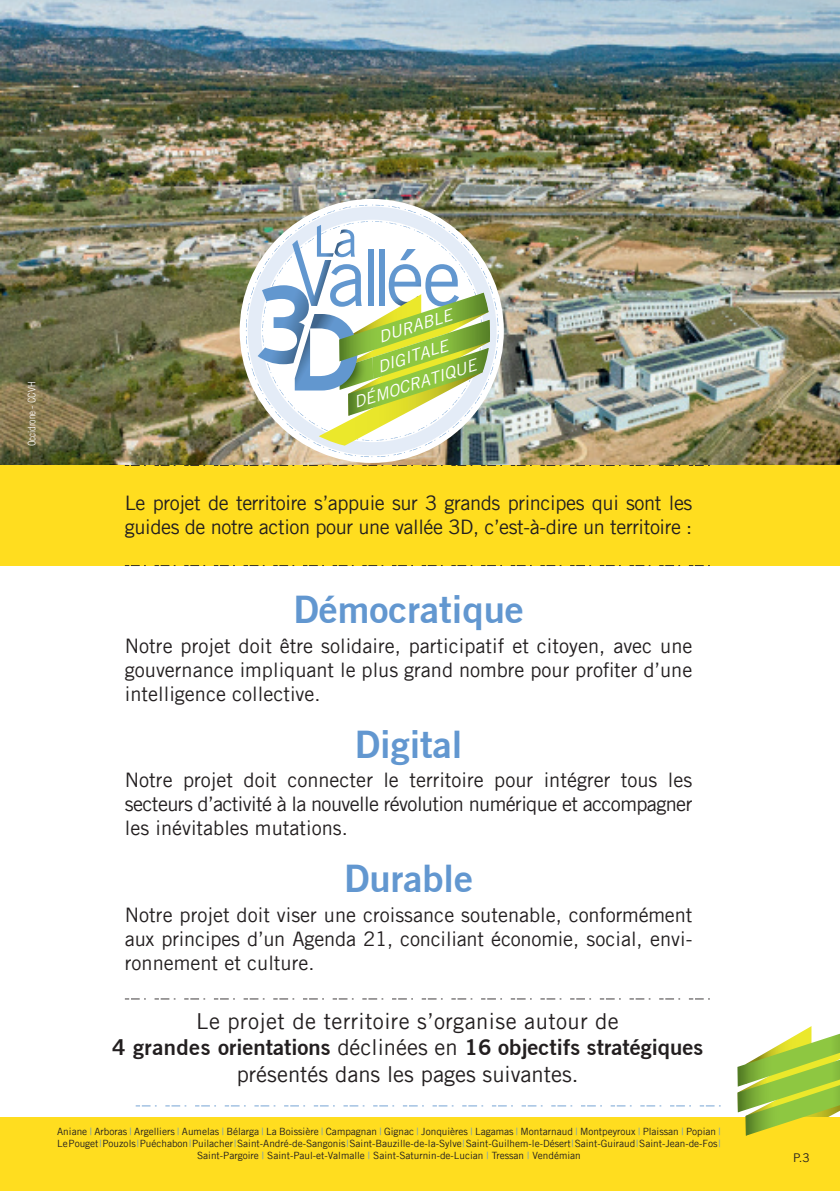
<style>
.page{position:relative;width:840px;height:1191px;background:#fff}
.page>*{position:absolute;margin:0;border:0;box-sizing:border-box;transform-origin:0 0}
.t1{font:700 38px "Trade Gothic No.2";color:#6297d0}
.t2{font:700 22px "Trade Gothic No.2";color:#231f20}
.t3{font:22px "Trade Gothic LT";letter-spacing:.02em;color:#231f20}
.t4{font:22px "Trade Gothic LT";color:#231f20}
.t5{font:20px/24px "Trade Gothic LT";letter-spacing:-.02em;color:#231f20;text-align:justify}
.t6{font:italic 16.2px/27px "Trade Gothic LT";color:#fff;scale:1.04 1}
.t7{font:12px "Trade Gothic LT";color:#231f20}
.t8{font:10px/12px "Trade Gothic LT";color:#231f20;text-align:center}
.t9{font:300 condensed 10px "Helvetica LT Std";color:#fff}
.s1{font-family:"Trade Gothic LT";font-weight:400}
.s2{color:#6297d0}
</style>
<div class="page">
<img style="left:0;top:0;width:839px;height:465px">
<div style="left:0;top:465px;width:839px;height:101px;background:#ffdd1f"></div>
<svg style="left:688px;top:565px;width:21px;height:1px"></svg>
<svg style="left:659px;top:565px;width:20px;height:1px"></svg>
<svg style="left:629px;top:565px;width:21px;height:1px"></svg>
<svg style="left:599px;top:565px;width:21px;height:1px"></svg>
<svg style="left:570px;top:565px;width:20px;height:1px"></svg>
<svg style="left:540px;top:565px;width:21px;height:1px"></svg>
<svg style="left:510px;top:565px;width:21px;height:1px"></svg>
<svg style="left:481px;top:565px;width:20px;height:1px"></svg>
<svg style="left:451px;top:565px;width:21px;height:1px"></svg>
<svg style="left:421px;top:565px;width:21px;height:1px"></svg>
<svg style="left:392px;top:565px;width:21px;height:1px"></svg>
<svg style="left:362px;top:565px;width:21px;height:1px"></svg>
<svg style="left:332px;top:565px;width:21px;height:1px"></svg>
<svg style="left:303px;top:565px;width:21px;height:1px"></svg>
<svg style="left:273px;top:565px;width:21px;height:1px"></svg>
<svg style="left:243px;top:565px;width:21px;height:1px"></svg>
<svg style="left:214px;top:565px;width:21px;height:1px"></svg>
<svg style="left:184px;top:565px;width:21px;height:1px"></svg>
<svg style="left:154px;top:565px;width:21px;height:1px"></svg>
<svg style="left:125px;top:565px;width:21px;height:1px"></svg>
<svg style="left:688px;top:465px;width:21px;height:1px"></svg>
<svg style="left:659px;top:465px;width:20px;height:1px"></svg>
<svg style="left:629px;top:465px;width:21px;height:1px"></svg>
<svg style="left:599px;top:465px;width:21px;height:1px"></svg>
<svg style="left:570px;top:465px;width:20px;height:1px"></svg>
<svg style="left:540px;top:465px;width:21px;height:1px"></svg>
<svg style="left:510px;top:465px;width:21px;height:1px"></svg>
<svg style="left:481px;top:465px;width:20px;height:1px"></svg>
<svg style="left:451px;top:465px;width:21px;height:1px"></svg>
<svg style="left:421px;top:465px;width:21px;height:1px"></svg>
<svg style="left:392px;top:465px;width:21px;height:1px"></svg>
<svg style="left:362px;top:465px;width:21px;height:1px"></svg>
<svg style="left:332px;top:465px;width:21px;height:1px"></svg>
<svg style="left:303px;top:465px;width:21px;height:1px"></svg>
<svg style="left:273px;top:465px;width:21px;height:1px"></svg>
<svg style="left:243px;top:465px;width:21px;height:1px"></svg>
<svg style="left:214px;top:465px;width:21px;height:1px"></svg>
<svg style="left:184px;top:465px;width:21px;height:1px"></svg>
<svg style="left:154px;top:465px;width:21px;height:1px"></svg>
<svg style="left:125px;top:465px;width:21px;height:1px"></svg>
<svg style="left:688px;top:998px;width:21px;height:1px"></svg>
<svg style="left:659px;top:998px;width:20px;height:1px"></svg>
<svg style="left:629px;top:998px;width:21px;height:1px"></svg>
<svg style="left:599px;top:998px;width:21px;height:1px"></svg>
<svg style="left:570px;top:998px;width:20px;height:1px"></svg>
<svg style="left:540px;top:998px;width:21px;height:1px"></svg>
<svg style="left:510px;top:998px;width:21px;height:1px"></svg>
<svg style="left:481px;top:998px;width:20px;height:1px"></svg>
<svg style="left:451px;top:998px;width:21px;height:1px"></svg>
<svg style="left:421px;top:998px;width:21px;height:1px"></svg>
<svg style="left:392px;top:998px;width:21px;height:1px"></svg>
<svg style="left:362px;top:998px;width:21px;height:1px"></svg>
<svg style="left:332px;top:998px;width:21px;height:1px"></svg>
<svg style="left:303px;top:998px;width:21px;height:1px"></svg>
<svg style="left:273px;top:998px;width:21px;height:1px"></svg>
<svg style="left:243px;top:998px;width:21px;height:1px"></svg>
<svg style="left:214px;top:998px;width:21px;height:1px"></svg>
<svg style="left:184px;top:998px;width:21px;height:1px"></svg>
<svg style="left:154px;top:998px;width:21px;height:1px"></svg>
<svg style="left:125px;top:998px;width:21px;height:1px"></svg>
<img style="left:246px;top:205px;width:252px;height:252px">
<img style="left:247px;top:207px;width:249px;height:248px">
<svg style="left:257px;top:225px;width:232px;height:220px"></svg>
<div style="left:0;top:1117px;width:839px;height:74px;background:#ffdd1f"></div>
<svg style="left:670px;top:1105px;width:20px;height:1px"></svg>
<svg style="left:640px;top:1105px;width:21px;height:1px"></svg>
<svg style="left:610px;top:1105px;width:21px;height:1px"></svg>
<svg style="left:581px;top:1105px;width:20px;height:1px"></svg>
<svg style="left:551px;top:1105px;width:21px;height:1px"></svg>
<svg style="left:521px;top:1105px;width:21px;height:1px"></svg>
<svg style="left:492px;top:1105px;width:20px;height:1px"></svg>
<svg style="left:462px;top:1105px;width:21px;height:1px"></svg>
<svg style="left:432px;top:1105px;width:21px;height:1px"></svg>
<svg style="left:403px;top:1105px;width:20px;height:1px"></svg>
<svg style="left:373px;top:1105px;width:21px;height:1px"></svg>
<svg style="left:343px;top:1105px;width:21px;height:1px"></svg>
<svg style="left:313px;top:1105px;width:21px;height:1px"></svg>
<svg style="left:284px;top:1105px;width:21px;height:1px"></svg>
<svg style="left:254px;top:1105px;width:21px;height:1px"></svg>
<svg style="left:225px;top:1105px;width:20px;height:1px"></svg>
<svg style="left:195px;top:1105px;width:21px;height:1px"></svg>
<svg style="left:165px;top:1105px;width:21px;height:1px"></svg>
<svg style="left:136px;top:1105px;width:20px;height:1px"></svg>
<svg style="left:699px;top:1026px;width:140px;height:110px"></svg>
<p class="t9" style="left:26px;top:446px;width:66px;rotate:-90deg">Occidrone - CCVH</p>
<p class="t6" style="left:374px;top:324px;width:75px;rotate:-17deg">DURABLE</p>
<p class="t6" style="left:342px;top:363px;width:124px;text-indent:33px;rotate:-17deg">DIGITALE<br>DÉMOCRATIQUE</p>
<p class="t5" style="left:125px;top:491px;width:569px">Le projet de territoire s’appuie sur 3 grands principes qui sont les guides de notre action pour une vallée 3D, c’est-à-dire un territoire :</p>
<h1 class="t1" style="left:293px;top:586px;width:232px">Démocratique</h1>
<p class="t5" style="left:125px;top:633px;width:568px">Notre projet doit être solidaire, participatif et citoyen, avec une gouvernance impliquant le plus grand nombre pour profiter d’une intelligence collective.</p>
<h1 class="t1" style="left:354px;top:720px;width:109px">Digital</h1>
<p class="t5" style="left:125px;top:768px;width:568px">Notre projet doit connecter le territoire pour intégrer tous les secteurs d’activité à la nouvelle révolution numérique et accompagner les inévitables mutations.</p>
<h1 class="t1" style="left:344px;top:855px;width:130px">Durable</h1>
<p class="t5" style="left:125px;top:902px;width:568px">Notre projet doit viser une croissance soutenable, conformément aux principes d’un Agenda 21, conciliant économie, social, envi&shy;ronnement et culture.</p>
<p class="t3" style="left:196px;top:1007px;width:424px">Le projet de territoire s’organise autour de</p>
<p class="t2" style="left:112px;top:1033px;width:592px">4 grandes orientations <span class="s1">déclinées en</span> 16 objectifs stratégiques</p>
<p class="t4" style="left:236px;top:1060px;width:343px">présentés dans les pages suivantes.</p>
<p class="t8" style="left:57px;top:1125px;width:664px">Aniane <span class="s2">|</span> Arboras <span class="s2">|</span> Argelliers <span class="s2">|</span> Aumelas <span class="s2">|</span> Bélarga <span class="s2">|</span> La Boissière <span class="s2">|</span> Campagnan <span class="s2">|</span> Gignac <span class="s2">|</span> Jonquières <span class="s2">|</span> Lagamas <span class="s2">|</span> Montarnaud <span class="s2">|</span> Montpeyroux <span class="s2">|</span> Plaissan <span class="s2">|</span> Popian <span class="s2">|<br></span>Le Pouget <span class="s2">|</span> Pouzols <span class="s2">|</span> Puéchabon <span class="s2">|</span> Puilacher <span class="s2">|</span> Saint-André-de-Sangonis <span class="s2">|</span> Saint-Bauzille-de-la-Sylve <span class="s2">|</span> Saint-Guilhem-le-Désert <span class="s2">|</span> Saint-Guiraud <span class="s2">|</span> Saint-Jean-de-Fos <span class="s2">|<br></span>Saint-Pargoire <span class="s2">|</span> Saint-Paul-et-Valmalle <span class="s2">|</span> Saint-Saturnin-de-Lucian <span class="s2">|</span> Tressan <span class="s2">|</span> Vendémian</p>
<p class="t7" style="left:792px;top:1150px;width:18px">P.3</p>
</div>
